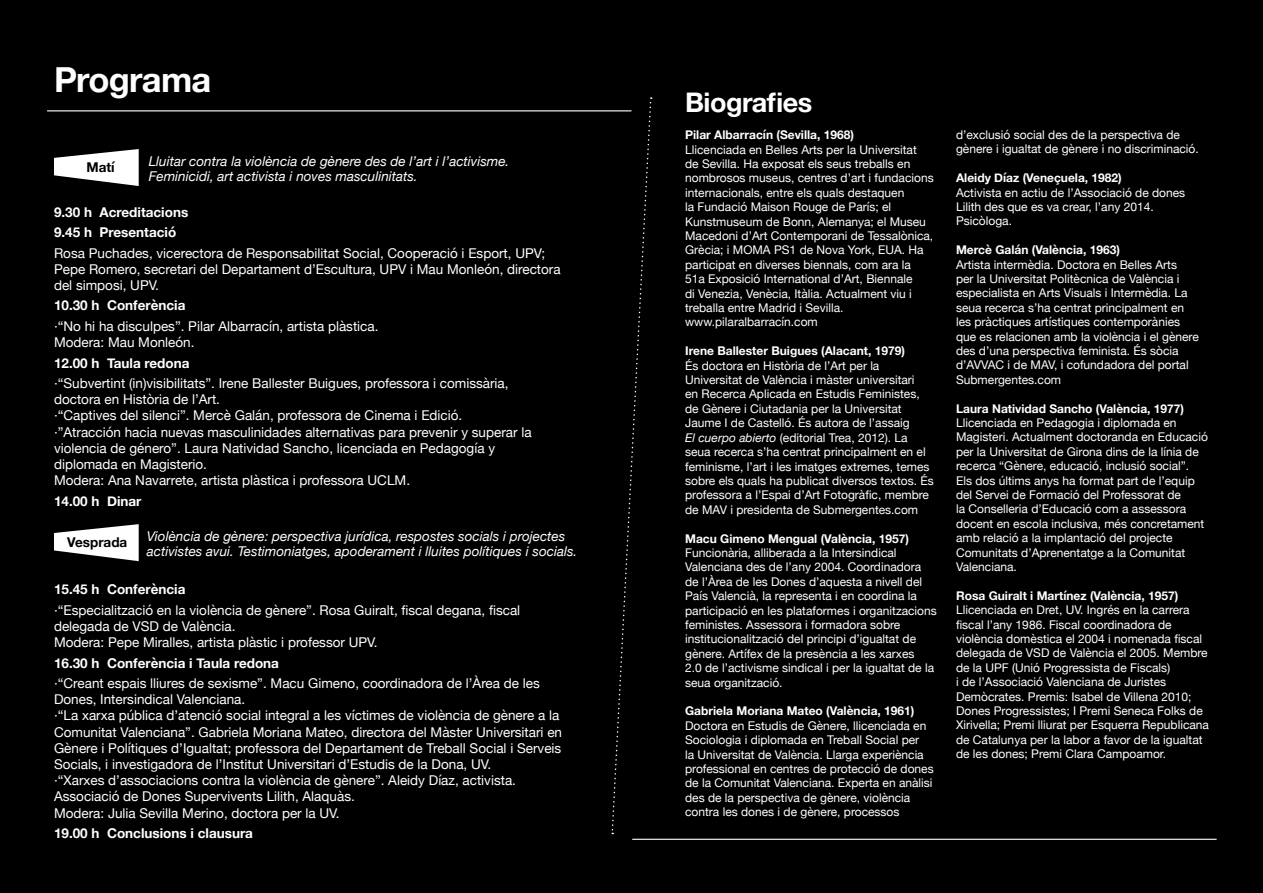
<style>
.page{position:relative;width:1263px;height:893px;background:#000}
.page>*{position:absolute;margin:0;border:0;box-sizing:border-box;transform-origin:0 0}
.t1{font:700 34.5px "Helvetica Neue";letter-spacing:-.02em;color:#fff}
.t2{font:700 27px "Helvetica Neue";letter-spacing:-.02em;color:#fff}
.t3{font:13.5px/16.2px "Helvetica Neue";color:#fff}
.t4{font:italic 13.5px/15px "Helvetica Neue";color:#fff}
.t5{font:700 13.5px "Helvetica Neue";color:#fff}
.t6{font:700 13.5px "Helvetica Neue";color:#000}
.t7{font:12px/14.4px "Helvetica Neue";color:#fff}
.t8{font:700 12px "Helvetica Neue";color:#fff}
.s1{font-style:italic}
</style>
<div class="page">
<svg style="left:54px;top:524px;width:85px;height:37px"></svg>
<svg style="left:54px;top:149px;width:85px;height:37px"></svg>
<hr style="left:47px;top:110px;width:584px;height:1px;background:#fff">
<svg style="left:611px;top:97px;width:41px;height:737px"></svg>
<hr style="left:632px;top:839px;width:584px;height:1px;background:#fff">
<p class="t1" style="left:54px;top:53px;width:159px">Programa</p>
<p class="t6" style="left:86px;top:157px;width:30px">Matí</p>
<p class="t4" style="left:149px;top:154px;width:362px">Lluitar contra la violència de gènere des de l’art i l’activisme.</p>
<p class="t4" style="left:149px;top:169px;width:270px">Feminicidi, art activista i noves masculinitats.</p>
<p class="t5" style="left:54px;top:201px;width:136px">9.30 h Acreditacions</p>
<p class="t5" style="left:54px;top:222px;width:124px">9.45 h Presentació</p>
<p class="t3" style="left:54px;top:245px;width:508px">Rosa Puchades, vicerectora de Responsabilitat Social, Cooperació i Esport, UPV;<br>Pepe Romero, secretari del Departament d’Escultura, UPV i Mau Monleón, directora del simposi, UPV.</p>
<p class="t5" style="left:54px;top:295px;width:133px">10.30 h Conferència</p>
<p class="t3" style="left:54px;top:319px;width:326px">·“No hi ha disculpes”. Pilar Albarracín, artista plàstica.</p>
<p class="t3" style="left:54px;top:335px;width:142px">Modera: Mau Monleón.</p>
<p class="t5" style="left:54px;top:352px;width:137px">12.00 h Taula redona</p>
<p class="t3" style="left:54px;top:376px;width:456px">·“Subvertint (in)visibilitats”. Irene Ballester Buigues, professora i comissària,</p>
<p class="t3" style="left:54px;top:392px;width:168px">doctora en Història de l’Art.</p>
<p class="t3" style="left:54px;top:408px;width:410px">·“Captives del silenci”. Mercè Galán, professora de Cinema i Edició.</p>
<p class="t3" style="left:54px;top:424px;width:479px">·”Atracción hacia nuevas masculinidades alternativas para prevenir y superar la violencia de género”. Laura Natividad Sancho, licenciada en Pedagogía y</p>
<p class="t3" style="left:54px;top:457px;width:155px">diplomada en Magisterio.</p>
<p class="t3" style="left:54px;top:473px;width:358px">Modera: Ana Navarrete, artista plàstica i professora UCLM.</p>
<p class="t5" style="left:54px;top:490px;width:89px">14.00 h Dinar</p>
<p class="t6" style="left:67px;top:531px;width:62px">Vesprada</p>
<p class="t4" style="left:147px;top:529px;width:432px">Violència de gènere: perspectiva jurídica, respostes socials i projectes activistes avui. Testimoniatges, apoderament i lluites polítiques i socials.</p>
<p class="t5" style="left:54px;top:579px;width:133px">15.45 h Conferència</p>
<p class="t3" style="left:54px;top:602px;width:468px">·“Especialització en la violència de gènere”. Rosa Guiralt, fiscal degana, fiscal delegada de VSD de València.</p>
<p class="t3" style="left:54px;top:635px;width:325px">Modera: Pepe Miralles, artista plàstic i professor UPV.</p>
<p class="t5" style="left:54px;top:652px;width:227px">16.30 h Conferència i Taula redona</p>
<p class="t3" style="left:54px;top:676px;width:487px">·“Creant espais lliures de sexisme”. Macu Gimeno, coordinadora de l’Àrea de les<br>Dones, Intersindical Valenciana.</p>
<p class="t3" style="left:54px;top:708px;width:510px">·“La xarxa pública d’atenció social integral a les víctimes de violència de gènere a la Comunitat Valenciana”. Gabriela Moriana Mateo, directora del Màster Universitari en Gènere i Polítiques d’Igualtat; professora del Departament de Treball Social i Serveis Socials, i investigadora de l’Institut Universitari d’Estudis de la Dona, UV.</p>
<p class="t3" style="left:54px;top:773px;width:464px">·“Xarxes d’associacions contra la violència de gènere”. Aleidy Díaz, activista.<br>Associació de Dones Supervivents Lilith, Alaquàs.</p>
<p class="t3" style="left:54px;top:805px;width:287px">Modera: Julia Sevilla Merino, doctora per la UV.</p>
<p class="t5" style="left:54px;top:823px;width:201px">19.00 h Conclusions i clausura</p>
<p class="t2" style="left:685px;top:81px;width:129px">Biografies</p>
<p class="t8" style="left:685px;top:126px;width:170px">Pilar Albarracín (Sevilla, 1968)</p>
<p class="t7" style="left:685px;top:143px;width:250px">Llicenciada en Belles Arts per la Universitat<br>de Sevilla. Ha exposat els seus treballs en nombrosos museus, centres d’art i fundacions internacionals, entre els quals destaquen<br>la Fundació Maison Rouge de París; el Kunstmuseum de Bonn, Alemanya; el Museu Macedoni d’Art Contemporani de Tessalònica, Grècia; i MOMA PS1 de Nova York, EUA. Ha participat en diverses biennals, com ara la 51a Exposició International d’Art, Biennale<br>di Venezia, Venècia, Itàlia. Actualment viu i treballa entre Madrid i Sevilla.</p>
<p class="t7" style="left:685px;top:316px;width:134px">www.pilaralbarracín.com</p>
<p class="t8" style="left:685px;top:342px;width:221px">Irene Ballester Buigues (Alacant, 1979)</p>
<p class="t7" style="left:685px;top:359px;width:250px">És doctora en Història de l’Art per la Universitat de València i màster universitari<br>en Recerca Aplicada en Estudis Feministes, de Gènere i Ciutadania per la Universitat Jaume I de Castelló. És autora de l’assaig<br><span class="s1">El cuerpo abierto</span> (editorial Trea, 2012). La seua recerca s’ha centrat principalment en el feminisme, l’art i les imatges extremes, temes sobre els quals ha publicat diversos textos. És professora a l’Espai d’Art Fotogràfic, membre de MAV i presidenta de Submergentes.com</p>
<p class="t8" style="left:685px;top:529px;width:225px">Macu Gimeno Mengual (València, 1957)</p>
<p class="t7" style="left:685px;top:546px;width:253px">Funcionària, alliberada a la Intersindical Valenciana des de l’any 2004. Coordinadora de l’Àrea de les Dones d’aquesta a nivell del País Valencià, la representa i en coordina la participació en les plataformes i organitzacions feministes. Assessora i formadora sobre institucionalització del principi d’igualtat de gènere. Artífex de la presència a les xarxes<br>2.0 de l’activisme sindical i per la igualtat de la seua organització.</p>
<p class="t8" style="left:685px;top:702px;width:231px">Gabriela Moriana Mateo (València, 1961)</p>
<p class="t7" style="left:685px;top:719px;width:250px">Doctora en Estudis de Gènere, llicenciada en Sociologia i diplomada en Treball Social per<br>la Universitat de València. Llarga experiència professional en centres de protecció de dones de la Comunitat Valenciana. Experta en anàlisi des de la perspectiva de gènere, violència contra les dones i de gènere, processos</p>
<p class="t7" style="left:956px;top:128px;width:244px">d’exclusió social des de la perspectiva de gènere i igualtat de gènere i no discriminació.</p>
<p class="t8" style="left:956px;top:168px;width:167px">Aleidy Díaz (Veneçuela, 1982)</p>
<p class="t7" style="left:956px;top:186px;width:231px">Activista en actiu de l’Associació de dones<br>Lilith des que es va crear, l’any 2014.<br>Psicòloga.</p>
<p class="t8" style="left:956px;top:240px;width:165px">Mercè Galán (València, 1963)</p>
<p class="t7" style="left:956px;top:258px;width:244px">Artista intermèdia. Doctora en Belles Arts<br>per la Universitat Politècnica de València i especialista en Arts Visuals i Intermèdia. La seua recerca s’ha centrat principalment en les pràctiques artístiques contemporànies que es relacionen amb la violència i el gènere des d’una perspectiva feminista. És sòcia d’AVVAC i de MAV, i cofundadora del portal Submergentes.com</p>
<p class="t8" style="left:956px;top:399px;width:230px">Laura Natividad Sancho (València, 1977)</p>
<p class="t7" style="left:956px;top:416px;width:253px">Llicenciada en Pedagogia i diplomada en Magisteri. Actualment doctoranda en Educació per la Universitat de Girona dins de la línia de recerca “Gènere, educació, inclusió social”.<br>Els dos últims anys ha format part de l’equip del Servei de Formació del Professorat de<br>la Conselleria d’Educació com a assessora docent en escola inclusiva, més concretament amb relació a la implantació del projecte Comunitats d’Aprenentatge a la Comunitat Valenciana.</p>
<p class="t8" style="left:956px;top:586px;width:224px">Rosa Guiralt i Martínez (València, 1957)</p>
<p class="t7" style="left:956px;top:603px;width:254px">Llicenciada en Dret, UV. Ingrés en la carrera fiscal l’any 1986. Fiscal coordinadora de violència domèstica el 2004 i nomenada fiscal delegada de VSD de València el 2005. Membre de la UPF (Unió Progressista de Fiscals)<br>i de l’Associació Valenciana de Juristes Demòcrates. Premis: Isabel de Villena 2010; Dones Progressistes; I Premi Seneca Folks de Xirivella; Premi lliurat per Esquerra Republicana de Catalunya per la labor a favor de la igualtat de les dones; Premi Clara Campoamor.</p>
</div>
